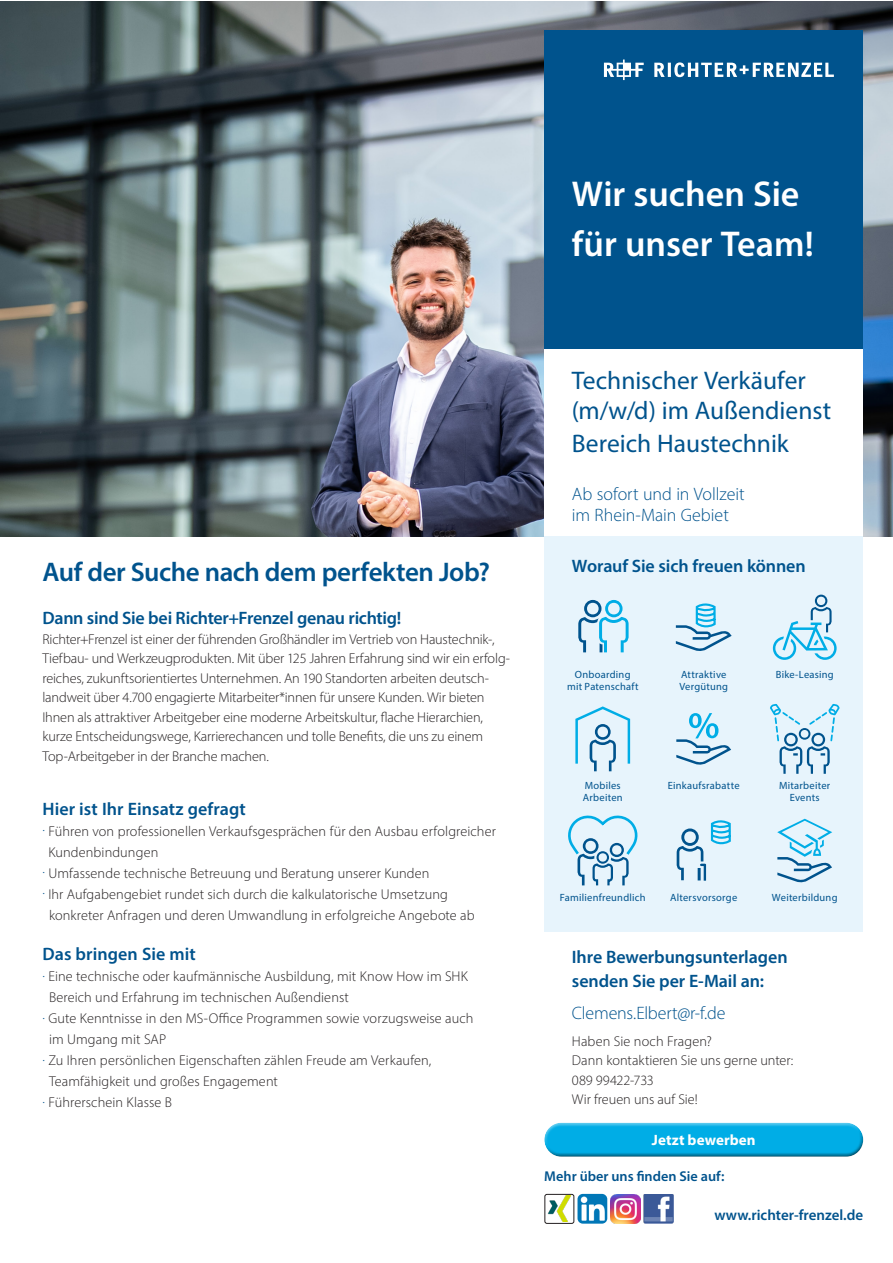
<style>
.page{position:relative;width:893px;height:1263px;background:#fff}
.page>*{position:absolute;margin:0;border:0;box-sizing:border-box;transform-origin:0 0}
.t1{font:600 36px "Myriad Pro";color:#fff}
.t2{font:600 27px "Myriad Pro";letter-spacing:-.015em;color:#00538d}
.t3{font:25.5px/32.4px "Myriad Pro";color:#00538d}
.t4{font:600 18px "Myriad Pro";letter-spacing:-.005em;color:#00538d}
.t5{font:300 18px "Myriad Pro";letter-spacing:-.005em;color:#00538d}
.t6{font:600 15px "Myriad Pro";color:#00538d}
.t7{font:700 15px "Myriad Pro";letter-spacing:.01em;color:#fff}
.t8{font:300 14.25px/19.5px "Myriad Pro";color:#231f20}
.t9{font:600 14.25px "Myriad Pro";color:#00538d}
.t10{font:10.5px/12px "Myriad Pro";letter-spacing:.02em;color:#00538d}
</style>
<div class="page">
<img style="left:0;top:1px;width:893px;height:536px">
<div style="left:544px;top:536px;width:319px;height:395px;background:#e7f4fc"></div>
<div style="left:544px;top:349px;width:319px;height:187px;background:#fff"></div>
<div style="left:544px;top:30px;width:319px;height:319px;background:#00538d"></div>
<div style="left:539px;top:1118px;width:325px;height:32px;background:#fff;opacity:.75"></div>
<div style="left:543px;top:1129px;width:321px;height:28px;background:#231f20;opacity:.75"></div>
<svg style="left:578px;top:600px;width:51px;height:52px"></svg>
<svg style="left:575px;top:706px;width:55px;height:65px"></svg>
<svg style="left:568px;top:815px;width:69px;height:71px"></svg>
<svg style="left:676px;top:603px;width:56px;height:48px"></svg>
<svg style="left:676px;top:713px;width:55px;height:52px"></svg>
<svg style="left:676px;top:820px;width:55px;height:61px"></svg>
<svg style="left:773px;top:595px;width:64px;height:65px"></svg>
<svg style="left:770px;top:704px;width:70px;height:70px"></svg>
<svg style="left:777px;top:819px;width:55px;height:64px"></svg>
<svg style="left:654px;top:62px;width:180px;height:15px"></svg>
<svg style="left:604px;top:60px;width:40px;height:20px"></svg>
<img style="left:547px;top:1196px;width:24px;height:26px">
<div style="left:544px;top:1194px;width:30px;height:30px;border:1px solid #231f20;border-radius:2px"></div>
<img style="left:577px;top:1194px;width:30px;height:30px">
<img style="left:611px;top:1194px;width:29px;height:30px">
<img style="left:644px;top:1194px;width:29px;height:30px">
<p class="t1" style="left:572px;top:171px;width:229px">Wir suchen Sie</p>
<p class="t1" style="left:572px;top:220px;width:243px">für unser Team!</p>
<p class="t2" style="left:43px;top:554px;width:449px">Auf der Suche nach dem perfekten Job?</p>
<p class="t4" style="left:43px;top:606px;width:360px">Dann sind Sie bei Richter+Frenzel genau richtig!</p>
<p class="t8" style="left:43px;top:629px;width:454px">Richter+Frenzel ist einer der führenden Großhändler im Vertrieb von Haustechnik-,</p>
<p class="t8" style="left:43px;top:648px;width:469px">Tiefbau- und Werkzeugprodukten. Mit über 125 Jahren Erfahrung sind wir ein erfolg&shy;reiches, zukunftsorientiertes Unternehmen. An 190 Standorten arbeiten deutsch&shy;landweit über 4.700 engagierte Mitarbeiter*innen für unsere Kunden. Wir bieten</p>
<p class="t8" style="left:43px;top:707px;width:442px">Ihnen als attraktiver Arbeitgeber eine moderne Arbeitskultur, flache Hierarchien,</p>
<p class="t8" style="left:43px;top:726px;width:442px">kurze Entscheidungswege, Karrierechancen und tolle Benefits, die uns zu einem</p>
<p class="t8" style="left:43px;top:746px;width:228px">Top-Arbeitgeber in der Branche machen.</p>
<p class="t4" style="left:43px;top:797px;width:205px">Hier ist Ihr Einsatz gefragt</p>
<p class="t8" style="left:48px;top:820px;width:449px;line-height:21px;text-indent:-6px"><sup>.</sup> Führen von professionellen Verkaufsgesprächen für den Ausbau erfolgreicher<br>Kundenbindungen</p>
<p class="t8" style="left:43px;top:863px;width:388px"><sup>.</sup> Umfassende technische Betreuung und Beratung unserer Kunden</p>
<p class="t8" style="left:43px;top:884px;width:407px"><sup>.</sup> Ihr Aufgabengebiet rundet sich durch die kalkulatorische Umsetzung</p>
<p class="t8" style="left:49px;top:905px;width:427px">konkreter Anfragen und deren Umwandlung in erfolgreiche Angebote ab</p>
<p class="t4" style="left:43px;top:943px;width:155px">Das bringen Sie mit</p>
<p class="t8" style="left:43px;top:967px;width:427px"><sup>.</sup> Eine technische oder kaufmännische Ausbildung, mit Know How im SHK</p>
<p class="t8" style="left:49px;top:988px;width:301px">Bereich und Erfahrung im technischen Außendienst</p>
<p class="t8" style="left:43px;top:1009px;width:433px"><sup>.</sup> Gute Kenntnisse in den MS-Office Programmen sowie vorzugsweise auch</p>
<p class="t8" style="left:49px;top:1030px;width:119px">im Umgang mit SAP</p>
<p class="t8" style="left:43px;top:1051px;width:390px"><sup>.</sup> Zu Ihren persönlichen Eigenschaften zählen Freude am Verkaufen,</p>
<p class="t8" style="left:49px;top:1072px;width:230px">Teamfähigkeit und großes Engagement</p>
<p class="t8" style="left:43px;top:1093px;width:131px"><sup>.</sup> Führerschein Klasse B</p>
<p class="t3" style="left:572px;top:363px;width:235px">Technischer Verkäufer</p>
<p class="t3" style="left:572px;top:394px;width:261px">(m/w/d) im Außendienst<br>Bereich Haustechnik</p>
<p class="t5" style="left:572px;top:483px;width:174px">Ab sofort und in Vollzeit</p>
<p class="t5" style="left:572px;top:504px;width:158px">im Rhein-Main Gebiet</p>
<p class="t4" style="left:572px;top:554px;width:235px">Worauf Sie sich freuen können</p>
<p class="t10" style="left:575px;top:668px;width:57px">Onboarding</p>
<p class="t10" style="left:776px;top:668px;width:59px">Bike-Leasing</p>
<p class="t10" style="left:567px;top:680px;width:73px">mit Patenschaft</p>
<p class="t10" style="left:681px;top:668px;width:47px">Attraktive</p>
<p class="t10" style="left:679px;top:680px;width:50px">Vergütung</p>
<p class="t10" style="left:583px;top:779px;width:41px">Mobiles<br>Arbeiten</p>
<p class="t10" style="left:668px;top:779px;width:73px">Einkaufsrabatte</p>
<p class="t10" style="left:779px;top:779px;width:53px;text-align:center">Mitarbeiter<br>Events</p>
<p class="t10" style="left:560px;top:891px;width:87px">Familienfreundlich</p>
<p class="t10" style="left:670px;top:891px;width:69px">Altersvorsorge</p>
<p class="t10" style="left:772px;top:891px;width:67px">Weiterbildung</p>
<p class="t4" style="left:572px;top:946px;width:217px">Ihre Bewerbungsunterlagen</p>
<p class="t4" style="left:572px;top:970px;width:194px">senden Sie per E-Mail an:</p>
<p class="t5" style="left:572px;top:1002px;width:155px">Clemens.Elbert@r-f.de</p>
<p class="t8" style="left:572px;top:1031px;width:142px">Haben Sie noch Fragen?</p>
<p class="t8" style="left:572px;top:1050px;width:223px">Dann kontaktieren Sie uns gerne unter:</p>
<p class="t8" style="left:572px;top:1070px;width:83px">089 99422-733</p>
<p class="t8" style="left:572px;top:1089px;width:127px">Wir freuen uns auf Sie!</p>
<p class="t7" style="left:652px;top:1130px;width:105px">Jetzt bewerben</p>
<p class="t9" style="left:544px;top:1167px;width:182px">Mehr über uns finden Sie auf:</p>
<p class="t6" style="left:714px;top:1206px;width:150px">www.richter-frenzel.de</p>
</div>
